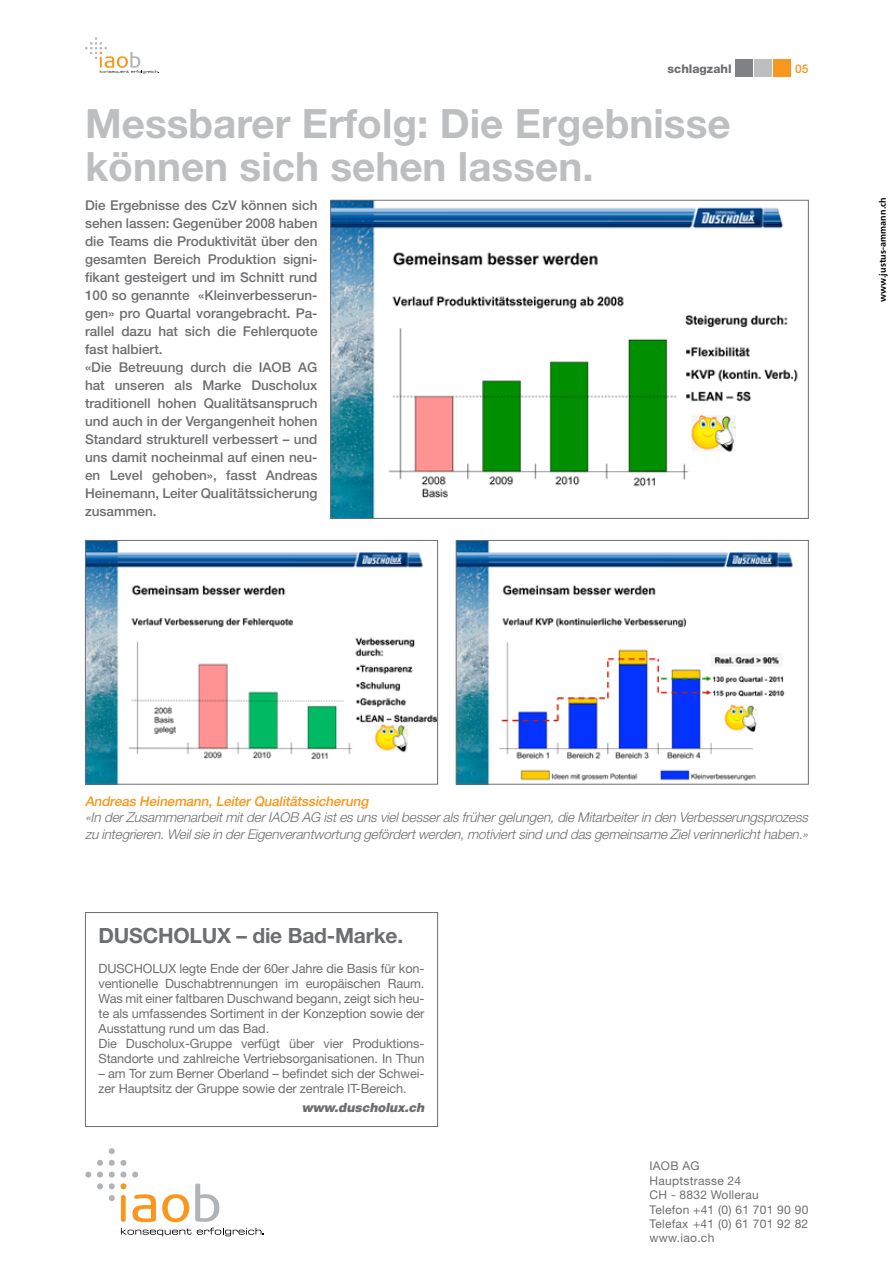
<style>
.page{position:relative;width:893px;height:1263px;background:#fff}
.page>*{position:absolute;margin:0;border:0;box-sizing:border-box;transform-origin:0 0}
.t1{font:700 40.5px/43.5px "Helvetica Neue";color:#bcbec0}
.t2{font:700 21px "Helvetica Neue";letter-spacing:-.01em;color:#6d6e71}
.t3{font:500 13.5px/18px "Helvetica Neue";color:#6d6e71}
.t4{font:italic 300 13.5px/16.5px "Helvetica Neue";color:#6d6e71}
.t5{font:italic 500 13.5px "Helvetica Neue";color:#f8971d}
.t6{font:12.75px/15px "Helvetica Neue";letter-spacing:-.01em;color:#6d6e71}
.t7{font:italic 900 12.75px "Helvetica Neue";color:#6d6e71}
.t8{font:12px/14.4px "Helvetica Neue";letter-spacing:.02em;color:#6d6e71}
.t9{font:800 12px "Helvetica Neue";color:#6d6e71}
.t10{font:500 12px "Helvetica Neue";color:#f8971d}
.t11{font:700 9px "Frutiger";letter-spacing:.01em;color:#000}
</style>
<div class="page">
<svg style="left:162px;top:1194px;width:27px;height:28px"></svg>
<svg style="left:195px;top:1183px;width:24px;height:39px"></svg>
<svg style="left:85px;top:1148px;width:71px;height:74px"></svg>
<svg style="left:121px;top:1228px;width:70px;height:8px"></svg>
<svg style="left:197px;top:1228px;width:67px;height:8px"></svg>
<svg style="left:85px;top:37px;width:74px;height:37px"></svg>
<div style="left:85px;top:912px;width:353px;height:215px;border:1px solid #6d6e71"></div>
<div style="left:773px;top:60px;width:17px;height:17px;background:#f8971d"></div>
<div style="left:736px;top:60px;width:17px;height:17px;background:#808285"></div>
<div style="left:754px;top:60px;width:17px;height:17px;background:#bcbec0"></div>
<img style="left:332px;top:202px;width:466px;height:315px">
<div style="left:330px;top:200px;width:479px;height:319px;border:1px solid #6d6e71"></div>
<img style="left:458px;top:542px;width:335px;height:240px">
<div style="left:456px;top:540px;width:353px;height:244px;border:1px solid #6d6e71"></div>
<img style="left:87px;top:542px;width:349px;height:240px">
<div style="left:85px;top:540px;width:353px;height:244px;border:1px solid #6d6e71"></div>
<p class="t9" style="left:668px;top:61px;width:66px">schlagzahl</p>
<p class="t10" style="left:795px;top:61px;width:15px">05</p>
<h1 class="t1" style="left:85px;top:101px;width:647px">Messbarer Erfolg: Die Ergebnisse können sich sehen lassen.</h1>
<p class="t3" style="left:85px;top:196px;width:234px">Die Ergebnisse des CzV können sich sehen lassen: Gegenüber 2008 haben die Teams die Produktivität über den gesamten Bereich Produktion signi&shy;fikant gesteigert und im Schnitt rund 100 so genannte «Kleinverbesserun&shy;gen» pro Quartal vorangebracht. Pa&shy;rallel dazu hat sich die Fehlerquote fast halbiert.<br>«Die Betreuung durch die IAOB AG hat unseren als Marke Duscholux traditionell hohen Qualitätsanspruch und auch in der Vergangenheit hohen Standard strukturell verbessert – und uns damit nocheinmal auf einen neu&shy;en Level gehoben», fasst Andreas Heinemann, Leiter Qualitätssicherung zusammen.</p>
<p class="t11" style="left:877px;top:302px;width:106px;rotate:-90deg">www.justus-ammann.ch</p>
<p class="t5" style="left:85px;top:793px;width:288px">Andreas Heinemann,LeiterQualitätssicherung</p>
<p class="t4" style="left:85px;top:809px;width:728px">«In derZusammenarbeitmitderIAOB AG istesunsvielbesseralsfrühergelungen,die Mitarbeiterin den Verbesserungsprozess zu integrieren.Weilsie in derEigenverantwortung gefördertwerden,motiviertsind und dasgemeinsame Zielverinnerlichthaben.»</p>
<h2 class="t2" style="left:99px;top:923px;width:306px">Duscholux – die Bad-Marke.</h2>
<p class="t6" style="left:99px;top:961px;width:327px">Duscholux legte Ende der 60er Jahre die Basis für kon&shy;ventionelle Duschabtrennungen im europäischen Raum.<br>Was mit einer faltbaren Duschwand begann, zeigt sich heu&shy;te als umfassendes Sortiment in der Konzeption sowie der Ausstattung rund um das Bad.<br>Die Duscholux-Gruppe verfügt über vier Produktions-Standorte und zahlreiche Vertriebsorganisationen. In Thun</p>
<p class="t6" style="left:99px;top:1066px;width:327px">– am Tor zum Berner Oberland – befindet sich der Schwei&shy;zer H auptsitz der Gruppe sowie der zentrale IT-Bereich.</p>
<p class="t7" style="left:302px;top:1100px;width:127px">www.duscholux.ch</p>
<p class="t8" style="left:649px;top:1159px;width:160px">IAOB AG<br>H auptstrasse 24<br>CH - 8832 Wollerau<br>Telefon +41 (0) 61 701 90 90<br>Telefax +41 (0) 61 701 92 82 www.iao.ch</p>
</div>
